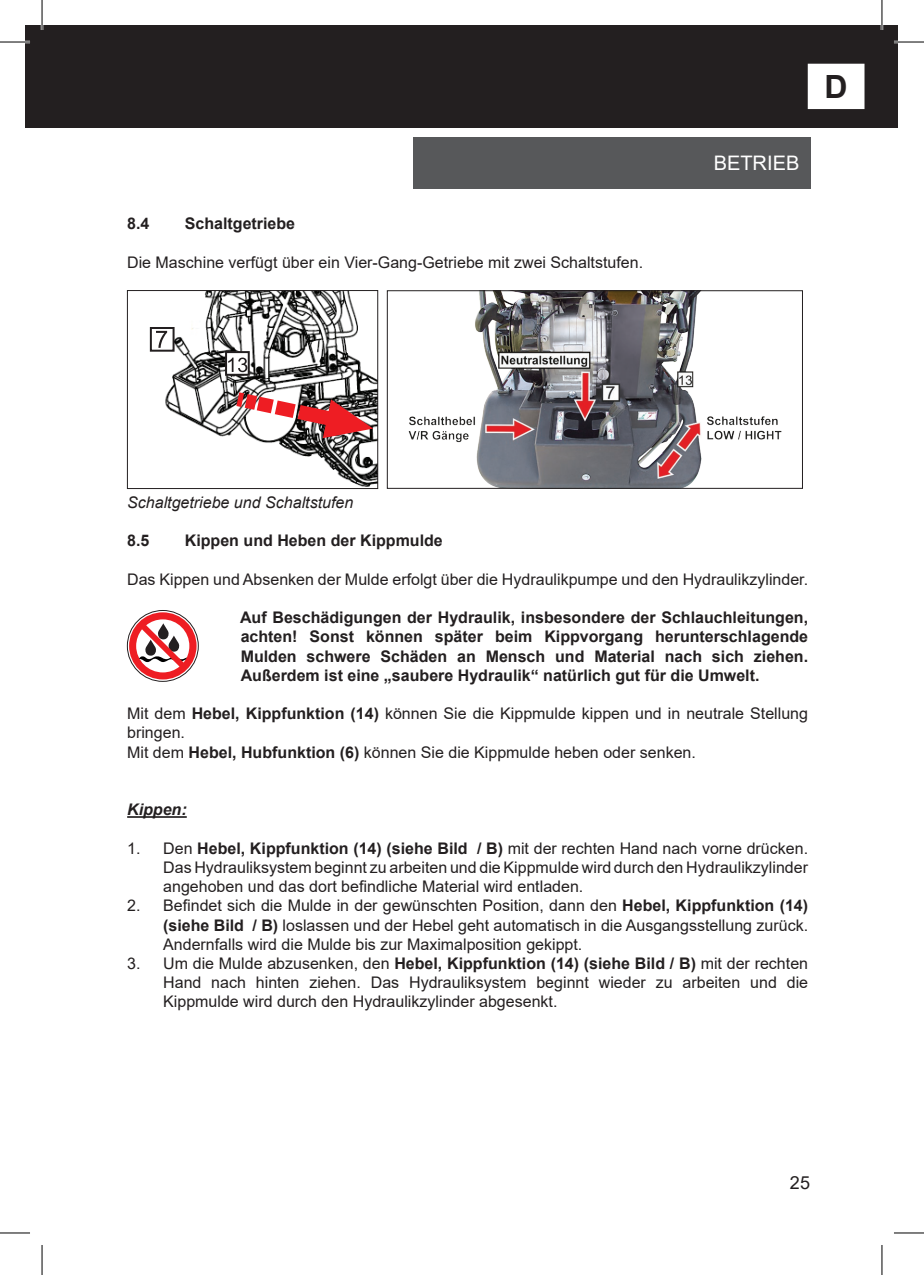
<style>
.page{position:relative;width:924px;height:1275px;background:#fff}
.page>*{position:absolute;margin:0;border:0;box-sizing:border-box;transform-origin:0 0}
.t1{font:700 32px "Arial";color:#231f20}
.t2{font:20px "Arial";color:#fff}
.t3{font:18px "Arial";color:#231f20}
.t4{font:16px/19.2px "Arial";color:#231f20;text-align:justify}
.t5{font:700 16px/19.2px "Arial";color:#231f20;text-align:justify}
.t6{font:italic 16px "Arial";color:#231f20}
.t7{font:italic 700 16px "Arial";color:#231f20}
.s1{font-weight:700}
</style>
<div class="page">
<div style="left:25px;top:25px;width:872px;height:103px;background:#231f20"></div>
<div style="left:808px;top:65px;width:55px;height:43px;background:#fff"></div>
<div style="left:807px;top:64px;width:57px;height:45px;border:2px solid #fff"></div>
<hr style="left:127px;top:816px;width:60px;height:2px;background:#231f20">
<img style="left:149px;top:292px;width:227px;height:195px">
<div style="left:127px;top:290px;width:251px;height:199px;border:1px solid #231f20"></div>
<img style="left:408px;top:292px;width:374px;height:195px">
<div style="left:386px;top:290px;width:416px;height:199px;border:1px solid #231f20"></div>
<div style="left:127px;top:610px;width:71px;height:71px;border:1px solid #231f20;border-radius:50%"></div>
<svg style="left:129px;top:612px;width:67px;height:67px"></svg>
<div style="left:413px;top:137px;width:397px;height:51px;background:#57585a"></div>
<svg style="left:236px;top:392px;width:137px;height:46px"></svg>
<div style="left:151px;top:328px;width:22px;height:23px;background:#fff"></div>
<div style="left:150px;top:327px;width:24px;height:25px;border:2px solid #231f20"></div>
<svg style="left:156px;top:331px;width:11px;height:17px"></svg>
<div style="left:226px;top:352px;width:23px;height:23px;background:#fff"></div>
<div style="left:225px;top:351px;width:25px;height:25px;border:2px solid #231f20"></div>
<svg style="left:228px;top:357px;width:19px;height:15px"></svg>
<hr style="left:0;top:41px;width:30px;height:2px;background:#fff">
<hr style="left:893px;top:41px;width:30px;height:2px;background:#fff">
<hr style="left:41px;top:0;width:2px;height:30px;background:#fff">
<hr style="left:880px;top:0;width:2px;height:30px;background:#fff">
<hr style="left:0;top:42px;width:30px;height:1px;background:#000">
<hr style="left:893px;top:42px;width:30px;height:1px;background:#000">
<hr style="left:0;top:1232px;width:30px;height:1px;background:#000">
<hr style="left:893px;top:1232px;width:30px;height:1px;background:#000">
<hr style="left:42px;top:0;width:1px;height:30px;background:#000">
<hr style="left:42px;top:1245px;width:1px;height:30px;background:#000">
<hr style="left:881px;top:0;width:1px;height:30px;background:#000">
<hr style="left:881px;top:1245px;width:1px;height:30px;background:#000">
<p class="t5" style="left:127px;top:214px;width:24px">8.4</p>
<p class="t5" style="left:185px;top:214px;width:112px">Schaltgetriebe</p>
<p class="t4" style="left:127px;top:252px;width:517px">Die Maschine verfügt über ein Vier-Gang-Getriebe mit zwei Schaltstufen.</p>
<p class="t2" style="left:713px;top:149px;width:87px">BETRIEB</p>
<h1 class="t1" style="left:824px;top:64px;width:25px">D</h1>
<p class="t6" style="left:127px;top:492px;width:227px">Schaltgetriebe und Schaltstufen</p>
<p class="t5" style="left:127px;top:531px;width:24px">8.5</p>
<p class="t5" style="left:185px;top:531px;width:259px">Kippen und Heben der Kippmulde</p>
<p class="t4" style="left:127px;top:569px;width:682px">Das Kippen und Absenken der Mulde erfolgt über die Hydraulikpumpe und den Hydraulikzylinder.</p>
<p class="t5" style="left:240px;top:608px;width:569px">Auf Beschädigungen der Hydraulik, insbesondere der Schlauchleitungen, achten! Sonst können später beim Kippvorgang herunterschlagende Mulden schwere Schäden an Mensch und Material nach sich ziehen.<br>Außerdem ist eine „saubere Hydraulik“ natürlich gut für die Umwelt.</p>
<p class="t4" style="left:127px;top:704px;width:682px;text-align:left">Mit dem <span class="s1">Hebel, Kippfunktion (14)</span> können Sie die Kippmulde kippen und in neutrale Stellung bringen.<br>Mit dem <span class="s1">Hebel, Hubfunktion (6)</span> können Sie die Kippmulde heben oder senken.</p>
<p class="t7" style="left:127px;top:799px;width:61px">Kippen:</p>
<p class="t4" style="left:163px;top:838px;width:646px;text-indent:-36px">1. Den <span class="s1">Hebel, Kippfunktion (14) (siehe Bild / B)</span> mit der rechten Hand nach vorne drücken.<br>Das Hydrauliksystem beginnt zu arbeiten und die Kippmulde wird durch den Hydraulikzylinder angehoben und das dort befindliche Material wird entladen.</p>
<p class="t4" style="left:163px;top:896px;width:646px;text-indent:-36px">2. Befindet sich die Mulde in der gewünschten Position, dann den <span class="s1">Hebel, Kippfunktion (14) (siehe Bild / B)</span> loslassen und der Hebel geht automatisch in die Ausgangsstellung zurück.<br>Andernfalls wird die Mulde bis zur Maximalposition gekippt.</p>
<p class="t4" style="left:163px;top:953px;width:646px;text-indent:-36px">3. Um die Mulde abzusenken, den <span class="s1">Hebel, Kippfunktion (14) (siehe Bild / B)</span> mit der rechten Hand nach hinten ziehen. Das Hydrauliksystem beginnt wieder zu arbeiten und die Kippmulde wird durch den Hydraulikzylinder abgesenkt.</p>
<p class="t3" style="left:789px;top:1170px;width:22px">25</p>
</div>
